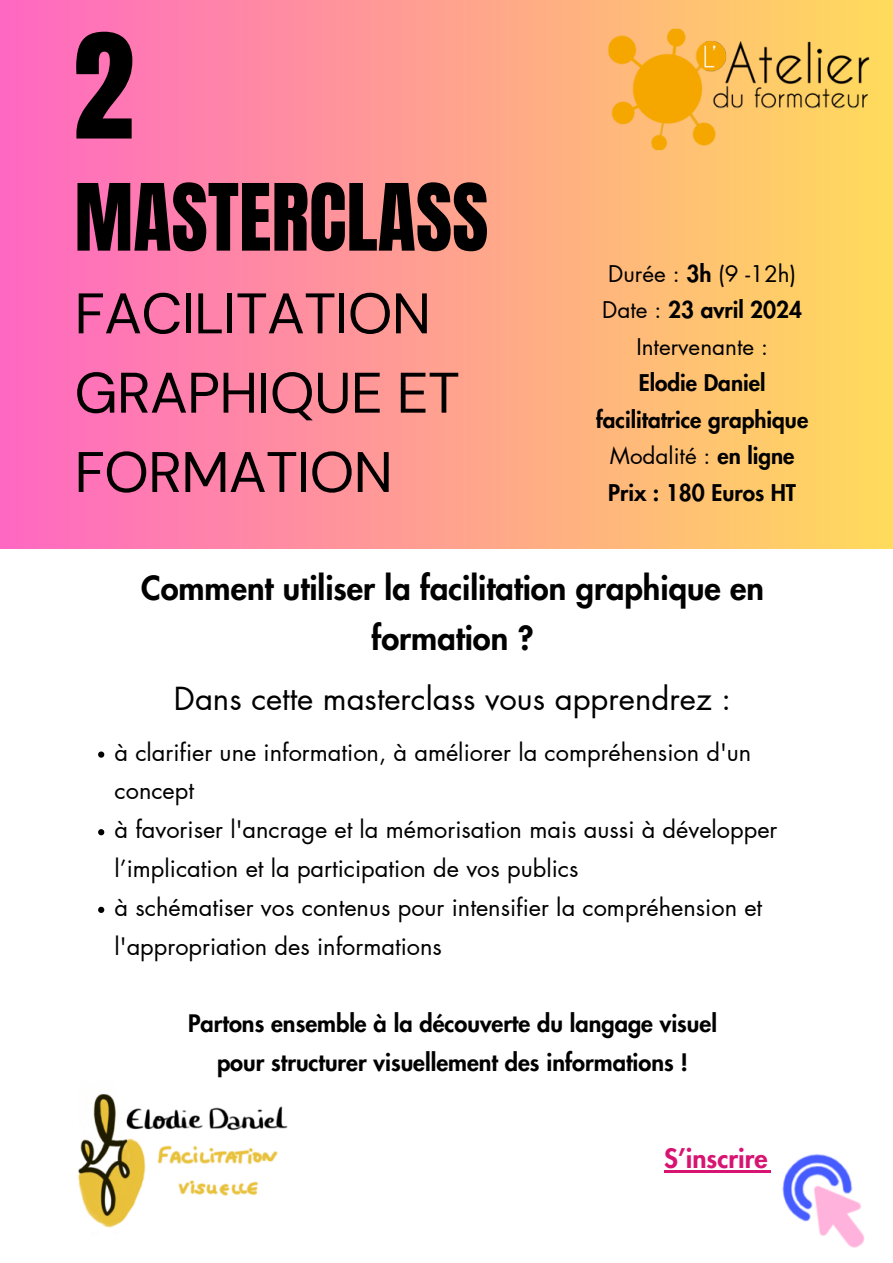
<style>
.page{position:relative;width:893px;height:1263px;background:#fff}
.page>*{position:absolute;margin:0;border:0;box-sizing:border-box;transform-origin:0 0}
.t1{font:123.75px "Anton";color:#000}
.t2{font:78.75px "Anton";color:#000}
.t3{font:57px/79.3px "DM Sans";letter-spacing:-.015em;color:#000}
.t4{font:800 32.55px/50.6px "Futura LT Pro";color:#000;text-align:center}
.t5{font:31.05px "Futura LT Pro";color:#000}
.t6{font:800 26.25px "Futura LT Pro";color:#d81472}
.t7{font:23.55px/38.8px "Futura LT Pro";color:#000}
.t8{font:800 23.55px/38.8px "Futura LT Pro";color:#000;text-align:center}
.t9{font:800 22.5px/36.6px "Futura LT Pro";color:#000;text-align:center}
.t10{font:22.5px/36.6px "Futura LT Pro";color:#000;text-align:center}
.s1{font-weight:800}
.s2{font-weight:400}
</style>
<div class="page">
<div style="left:0;top:0;width:893px;height:549px;background:linear-gradient(to right,#ff67c3,#ffdc5b)"></div>
<img style="left:607px;top:27px;width:263px;height:124px">
<img style="left:78px;top:1093px;width:210px;height:135px">
<svg style="left:98px;top:751px;width:6px;height:7px"></svg>
<svg style="left:98px;top:829px;width:6px;height:6px"></svg>
<svg style="left:98px;top:907px;width:6px;height:6px"></svg>
<hr style="left:664px;top:1170px;width:103px;height:2px;background:#d81472">
<img style="left:782px;top:1154px;width:83px;height:94px">
<h1 class="t1" style="left:73px;top:-2px;width:63px">2</h1>
<h2 class="t2" style="left:74px;top:161px;width:415px">MASTERCLASS</h2>
<h3 class="t3" style="left:74px;top:274px;width:387px">FACILITATION<br>GRAPHIQUE ET<br>FORMATION</h3>
<p class="t10" style="left:602px;top:256px;width:202px">Durée : <span class="s1">3h</span> (9 -12h)<br>Date : <span class="s1">23 avril 2024<br></span>Intervenante :</p>
<p class="t9" style="left:596px;top:366px;width:214px">Elodie Daniel facilitatrice graphique<br><span class="s2">Modalité :</span> en ligne<br>Prix : 180 Euros HT</p>
<h3 class="t4" style="left:141px;top:564px;width:624px">Comment utiliser la facilitation graphique en formation ?</h3>
<h3 class="t5" style="left:174px;top:684px;width:559px">Dans cette masterclass vous apprendrez :</h3>
<p class="t7" style="left:115px;top:733px;width:664px">à clarifier une information, à améliorer la compréhension d'un concept<br>à favoriser l'ancrage et la mémorisation mais aussi à développer l’implication et la participation de vos publics<br>à schématiser vos contenus pour intensifier la compréhension et l'appropriation des informations</p>
<p class="t8" style="left:188px;top:1005px;width:530px">Partons ensemble à la découverte du langage visuel pour structurer visuellement des informations !</p>
<p class="t6" style="left:664px;top:1146px;width:105px">S’inscrire</p>
</div>
